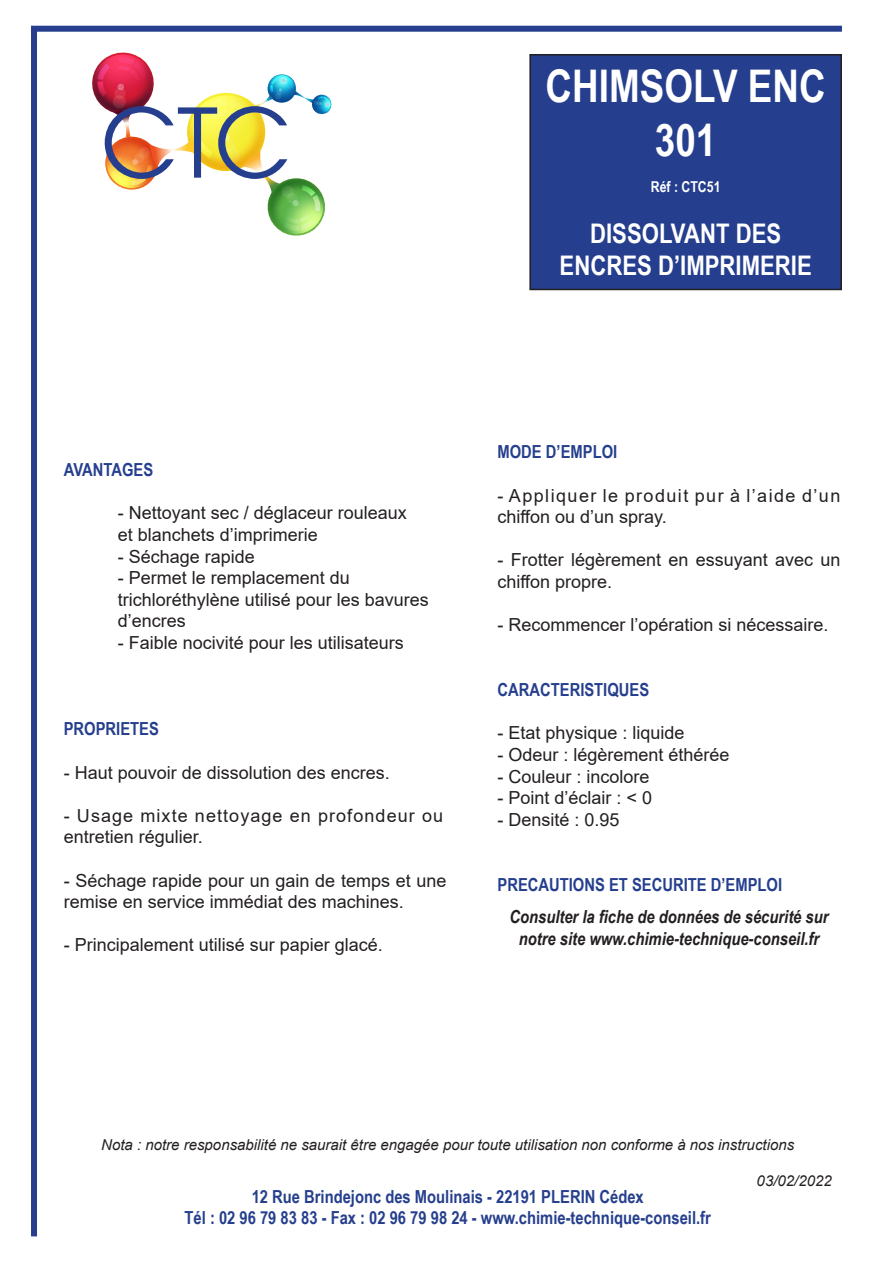
<style>
.page{position:relative;width:893px;height:1263px;background:#fff}
.page>*{position:absolute;margin:0;border:0;box-sizing:border-box;transform-origin:0 0}
.t1{font:700 45px/54px "Arial Narrow";color:#fff;text-align:center}
.t2{font:700 27px "Arial Narrow";color:#fff}
.t3{font:18px/21.6px "Arial";color:#231f20}
.t4{font:700 18px "Arial Narrow";color:#253f8e}
.t5{font:italic 700 18px/21.6px "Arial Narrow";color:#231f20;text-align:center}
.t6{font:18px "Arial";letter-spacing:.06em;color:#231f20}
.t7{font:18px "Arial";letter-spacing:.08em;color:#231f20}
.t8{font:italic 15px "Arial";color:#231f20}
.t9{font:700 15px "Arial Narrow";color:#fff}
</style>
<div class="page">
<div style="left:530px;top:55px;width:311px;height:234px;background:#253f8e"></div>
<div style="left:529px;top:54px;width:313px;height:236px;border:2px solid #231f20"></div>
<div style="left:31px;top:26px;width:811px;height:6px;background:#253f8e"></div>
<div style="left:31px;top:29px;width:6px;height:1207px;background:#253f8e"></div>
<img style="left:92px;top:52px;width:240px;height:184px">
<p class="t1" style="left:546px;top:57px;width:282px">CHIMSOLV ENC<br>301</p>
<p class="t9" style="left:651px;top:175px;width:71px">Réf : CTC51</p>
<p class="t2" style="left:590px;top:213px;width:193px">DISSOLVANT DES</p>
<p class="t2" style="left:560px;top:245px;width:254px">ENCRES D’IMPRIMERIE</p>
<p class="t4" style="left:64px;top:456px;width:91px">AVANTAGES</p>
<p class="t3" style="left:118px;top:502px;width:291px">- Nettoyant sec / déglaceur rouleaux</p>
<p class="t3" style="left:118px;top:524px;width:202px">et blanchets d’imprimerie</p>
<p class="t3" style="left:118px;top:545px;width:139px">- Séchage rapide</p>
<p class="t3" style="left:118px;top:567px;width:234px">- Permet le remplacement du</p>
<p class="t3" style="left:118px;top:588px;width:313px">trichloréthylène utilisé pour les bavures d’encres</p>
<p class="t3" style="left:118px;top:632px;width:288px">- Faible nocivité pour les utilisateurs</p>
<p class="t4" style="left:64px;top:715px;width:97px">PROPRIETES</p>
<p class="t3" style="left:64px;top:761px;width:328px">- Haut pouvoir de dissolution des encres.</p>
<p class="t6" style="left:64px;top:803px;width:381px">- Usage mixte nettoyage en profondeur ou</p>
<p class="t3" style="left:64px;top:826px;width:141px">entretien régulier.</p>
<p class="t3" style="left:64px;top:869px;width:384px">- Séchage rapide pour un gain de temps et une remise en service immédiat des machines.</p>
<p class="t3" style="left:64px;top:934px;width:321px">- Principalement utilisé sur papier glacé.</p>
<p class="t4" style="left:497px;top:438px;width:121px">MODE D’EMPLOI</p>
<p class="t7" style="left:497px;top:483px;width:344px">- Appliquer le produit pur à l’aide d’un</p>
<p class="t3" style="left:497px;top:506px;width:171px">chiffon ou d’un spray.</p>
<p class="t3" style="left:497px;top:549px;width:344px">- Frotter légèrement en essuyant avec un chiffon propre.</p>
<p class="t3" style="left:497px;top:614px;width:333px">- Recommencer l’opération si nécessaire.</p>
<p class="t4" style="left:497px;top:676px;width:153px">CARACTERISTIQUES</p>
<p class="t3" style="left:497px;top:722px;width:189px">- Etat physique : liquide</p>
<p class="t3" style="left:497px;top:744px;width:234px">- Odeur : légèrement éthérée</p>
<p class="t3" style="left:497px;top:765px;width:154px">- Couleur : incolore</p>
<p class="t3" style="left:497px;top:787px;width:156px">- Point d’éclair : &lt; 0</p>
<p class="t3" style="left:497px;top:808px;width:124px">- Densité : 0.95</p>
<p class="t4" style="left:497px;top:870px;width:286px">PRECAUTIONS ET SECURITE D’EMPLOI</p>
<p class="t5" style="left:509px;top:905px;width:321px">Consulter la fiche de données de sécurité sur notre site www.chimie-technique-conseil.fr</p>
<p class="t8" style="left:101px;top:1134px;width:694px">Nota : notre responsabilité ne saurait être engagée pour toute utilisation non conforme à nos instructions</p>
<p class="t8" style="left:757px;top:1170px;width:77px">03/02/2022</p>
<p class="t4" style="left:252px;top:1183px;width:394px">12 Rue Brindejonc des Moulinais - 22191 PLERIN Cédex</p>
<p class="t4" style="left:185px;top:1204px;width:528px">Tél : 02 96 79 83 83 - Fax : 02 96 79 98 24 - www.chimie-technique-conseil.fr</p>
</div>
